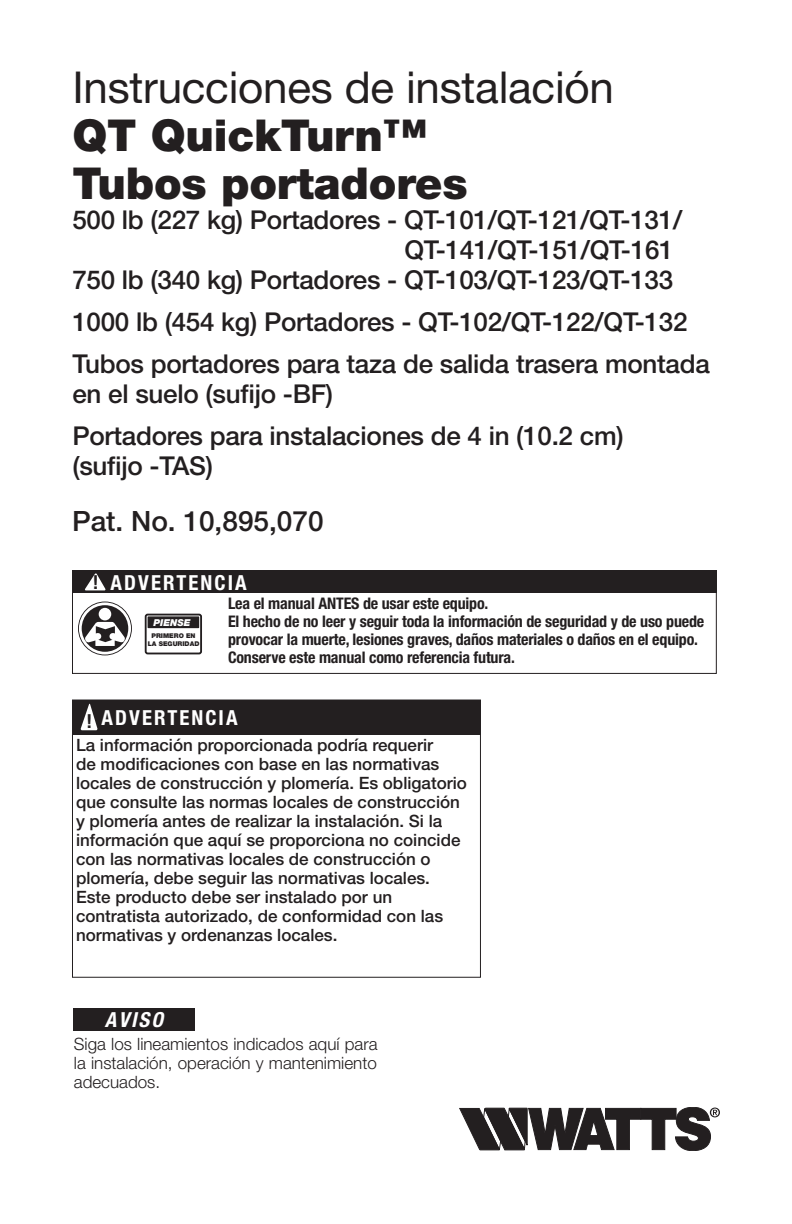
<style>
.page{position:relative;width:792px;height:1224px;background:#fff}
.page>*{position:absolute;margin:0;border:0;box-sizing:border-box;transform-origin:0 0}
._1_Head{font:900 44px "Helvetica Neue LT Std";letter-spacing:-.005em;color:#231f20}
.t1{font:44px "Helvetica Neue LT Std";letter-spacing:-.005em;color:#231f20}
.t2{font:500 28px "Helvetica Neue LT Std";color:#231f20}
._2_Head{font:500 26px/30px "Helvetica Neue LT Std";letter-spacing:-.01em;color:#231f20}
._1_Head-2{font:500 26px "Helvetica Neue LT Std";letter-spacing:-.01em;color:#231f20}
.body{font:700 condensed 20.8px "Helvetica Neue LT Std";letter-spacing:.1em;color:#fff}
.body-2{font:italic 700 condensed 20.8px "Helvetica Neue LT Std";letter-spacing:.1em;color:#fff}
.t3{font:700 condensed 19.4px "Helvetica Neue LT Std";color:#231f20}
.Body{font:500 17px/19px "Helvetica Neue LT Std";color:#231f20}
.Notice_body{font:300 17px/19px "Helvetica Neue LT Std";color:#231f20;text-align:justify}
.t4{font:700 condensed 16px/18px "Helvetica Neue LT Std";letter-spacing:-.01em;color:#231f20}
.t5{font:italic 900 9.6px "Helvetica Neue LT Std";color:#fff}
.t6{font:900 6.6px/7.4px "Helvetica Neue LT Std";color:#231f20;text-align:center}
</style>
<div class="page">
<div style="left:72px;top:700px;width:409px;height:35px;background:#231f20"></div>
<svg style="left:80px;top:703px;width:18px;height:27px"></svg>
<div style="left:72px;top:571px;width:645px;height:22px;background:#231f20"></div>
<svg style="left:85px;top:573px;width:21px;height:17px"></svg>
<div style="left:145px;top:614px;width:57px;height:40px;border:2px solid #231f20;border-radius:2px"></div>
<div style="left:148px;top:617px;width:51px;height:10px;background:#231f20"></div>
<div style="left:148px;top:616px;width:51px;height:12px;border:1px solid #231f20"></div>
<svg style="left:78px;top:602px;width:54px;height:53px"></svg>
<div style="left:79px;top:602px;width:52px;height:53px;border:3px solid #fff;border-radius:50%"></div>
<div style="left:99px;top:608px;width:12px;height:12px;background:#fff;border-radius:50%"></div>
<svg style="left:85px;top:622px;width:41px;height:24px"></svg>
<div style="left:72px;top:571px;width:645px;height:103px;border:1px solid #231f20"></div>
<div style="left:72px;top:700px;width:409px;height:278px;border:1px solid #231f20"></div>
<svg style="left:460px;top:1107px;width:260px;height:44px"></svg>
<div style="left:73px;top:1009px;width:122px;height:22px;background:#231f20"></div>
<p class="t1" style="left:72px;top:62px;width:543px">Instrucciones de instalación</p>
<p class="_1_Head" style="left:72px;top:109px;width:356px">QT QuickTurn™</p>
<p class="_1_Head" style="left:72px;top:157px;width:397px">Tubos portadores</p>
<p class="_1_Head-2" style="left:72px;top:205px;width:611px">500 lb (227 kg) Portadores - QT-101/QT-121/QT-131/</p>
<p class="_1_Head-2" style="left:404px;top:235px;width:271px">QT-141/QT-151/QT-161</p>
<p class="_2_Head" style="left:72px;top:265px;width:602px">750 lb (340 kg) Portadores - QT-103/QT-123/QT-133</p>
<p class="_2_Head" style="left:72px;top:307px;width:617px">1000 lb (454 kg) Portadores - QT-102/QT-122/QT-132</p>
<p class="_2_Head" style="left:72px;top:349px;width:639px">Tubos portadores para taza de salida trasera montada en el suelo (sufijo -BF)</p>
<p class="_2_Head" style="left:72px;top:421px;width:553px">Portadores para instalaciones de 4 in (10.2 cm) (sufijo -TAS)</p>
<p class="t2" style="left:72px;top:505px;width:253px">Pat. No. 10,895,070</p>
<p class="t3" style="left:93px;top:570px;width:7px">!</p>
<p class="body" style="left:111px;top:570px;width:138px">ADVERTENCIA</p>
<p class="t5" style="left:154px;top:617px;width:38px">PIENSE</p>
<p class="t6" style="left:148px;top:632px;width:53px">PRIMERO EN<br>LA SEGURIDAD</p>
<p class="t4" style="left:228px;top:594px;width:262px">Lea el manual ANTES de usar este equipo.</p>
<p class="t4" style="left:228px;top:612px;width:478px">El hecho de no leer y seguir toda la información de seguridad y de uso puede provocar la muerte, lesiones graves, daños materiales o daños en el equipo.</p>
<p class="t4" style="left:228px;top:648px;width:289px">Conserve este manual como referencia futura.</p>
<p class="t3" style="left:86px;top:709px;width:7px">!</p>
<p class="body" style="left:102px;top:705px;width:138px">ADVERTENCIA</p>
<p class="Body" style="left:76px;top:735px;width:392px">La información proporcionada podría requerir<br>de modificaciones con base en las normativas locales de construcción y plomería. Es obligatorio que consulte las normas locales de construcción y plomería antes de realizar la instalación. Si la información que aquí se proporciona no coincide con las normativas locales de construcción o plomería, debe seguir las normativas locales.<br>Este producto debe ser instalado por un contratista autorizado, de conformidad con las normativas y ordenanzas locales.</p>
<p class="body-2" style="left:105px;top:1007px;width:60px">AVISO</p>
<p class="Notice_body" style="left:74px;top:1034px;width:305px">Siga los lineamientos indicados aquí para la instalación, operación y mantenimiento adecuados.</p>
</div>
